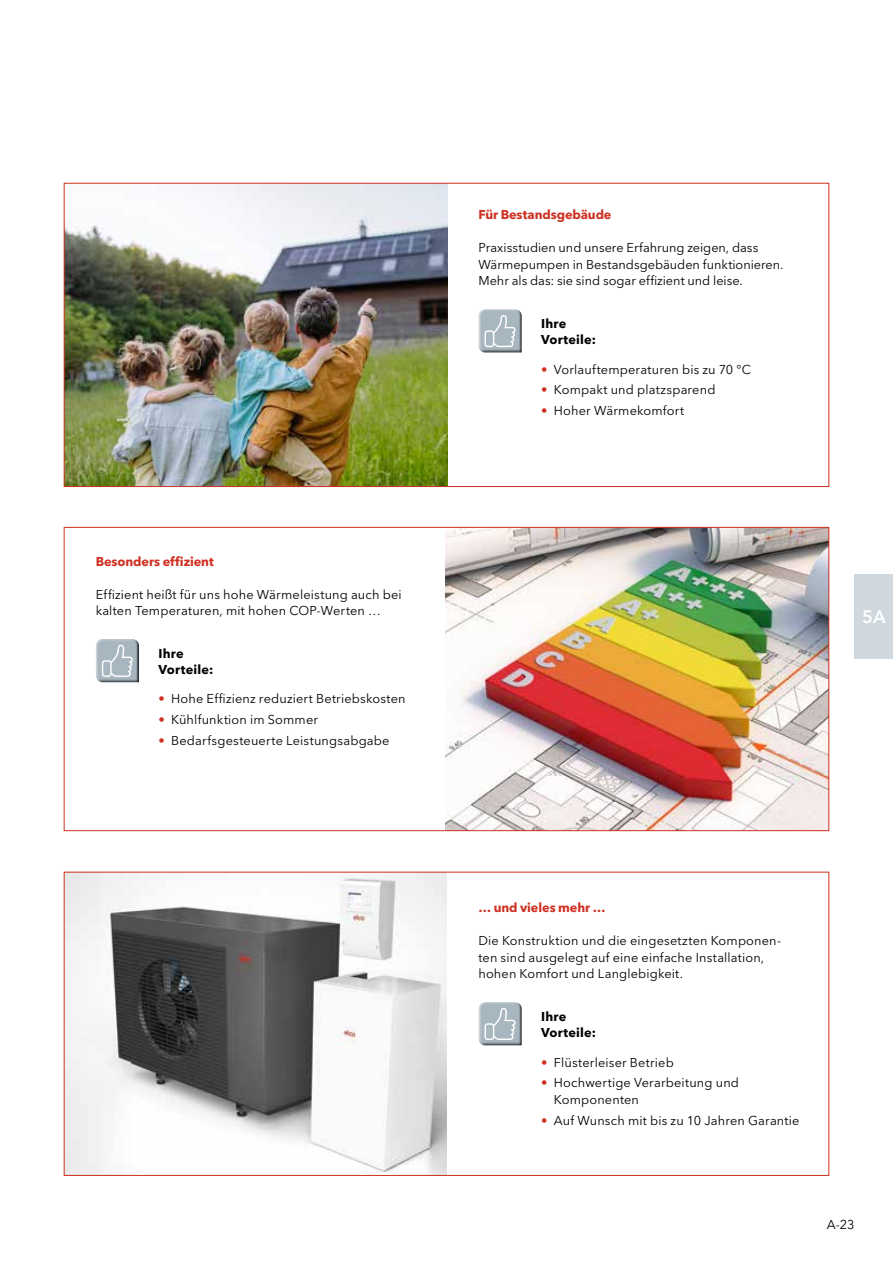
<style>
.page{position:relative;width:893px;height:1263px;background:#fff}
.page>*{position:absolute;margin:0;border:0;box-sizing:border-box;transform-origin:0 0}
.t1{font:600 18px "Avenir Next LT Pro";color:#fff}
.t2{font:12.75px/16.5px "Avenir Next LT Pro";letter-spacing:.01em;color:#000}
.t3{font:700 12.75px "Avenir Next LT Pro";letter-spacing:-.005em;color:#cf3022}
.t4{font:700 12.75px/16.5px "Avenir Next LT Pro";letter-spacing:.015em;color:#000}
.s1{color:#cf3022}
</style>
<div class="page">
<img style="left:66px;top:185px;width:381px;height:300px">
<img style="left:66px;top:874px;width:380px;height:300px">
<img style="left:446px;top:529px;width:381px;height:300px">
<div style="left:480px;top:308px;width:42px;height:45px;background:#000;opacity:.75"></div>
<svg style="left:478px;top:309px;width:44px;height:43px;background:#aebac1"></svg>
<div style="left:480px;top:1001px;width:42px;height:45px;background:#000;opacity:.75"></div>
<svg style="left:478px;top:1002px;width:44px;height:43px;background:#aeb9c1"></svg>
<div style="left:97px;top:638px;width:42px;height:45px;background:#000;opacity:.75"></div>
<svg style="left:96px;top:639px;width:43px;height:43px;background:#abb7be"></svg>
<div style="left:855px;top:574px;width:38px;height:85px;background:#ced8de"></div>
<p class="t3" style="left:96px;top:553px;width:120px">Besonders effizient</p>
<p class="t2" style="left:96px;top:586px;width:308px">Effizient heißt für uns hohe Wärmeleistung auch bei kalten Temperaturen, mit hohen COP-Werten …</p>
<p class="t4" style="left:158px;top:645px;width:56px">Ihre<br>Vorteile:</p>
<p class="t2" style="left:158px;top:691px;width:249px"><span class="s1">•</span> Hohe Effizienz reduziert Betriebskosten</p>
<p class="t2" style="left:158px;top:711px;width:161px"><span class="s1">•</span> Kühlfunktion im Sommer</p>
<p class="t2" style="left:158px;top:732px;width:233px"><span class="s1">•</span> Bedarfsgesteuerte Leistungsabgabe</p>
<p class="t3" style="left:478px;top:207px;width:135px">Für Bestandsgebäude</p>
<p class="t2" style="left:478px;top:239px;width:307px">Praxisstudien und unsere Erfahrung zeigen, dass<br>Wärmepumpen in Bestandsgebäuden funktionieren.<br>Mehr als das: sie sind sogar effizient und leise.</p>
<p class="t4" style="left:541px;top:315px;width:56px">Ihre<br>Vorteile:</p>
<p class="t2" style="left:541px;top:361px;width:211px"><span class="s1">•</span> Vorlauftemperaturen bis zu 70 °C</p>
<p class="t2" style="left:541px;top:382px;width:176px"><span class="s1">•</span> Kompakt und platzsparend</p>
<p class="t2" style="left:541px;top:402px;width:145px"><span class="s1">•</span> Hoher Wärmekomfort</p>
<h1 class="t1" style="left:862px;top:606px;width:25px">5A</h1>
<p class="t3" style="left:478px;top:900px;width:129px">… und vieles mehr …</p>
<p class="t2" style="left:478px;top:932px;width:304px">Die Konstruktion und die eingesetzten Komponen&shy;ten sind ausgelegt auf eine einfache Installation, hohen Komfort und Langlebigkeit.</p>
<p class="t4" style="left:541px;top:1008px;width:56px">Ihre<br>Vorteile:</p>
<p class="t2" style="left:541px;top:1054px;width:134px"><span class="s1">•</span> Flüsterleiser Betrieb</p>
<p class="t2" style="left:554px;top:1074px;width:187px;text-indent:-13px"><span class="s1">•</span> Hochwertige Verarbeitung und<br>Komponenten</p>
<p class="t2" style="left:541px;top:1112px;width:260px"><span class="s1">•</span> Auf Wunsch mit bis zu 10 Jahren Garantie</p>
<p class="t2" style="left:827px;top:1217px;width:29px">A-23</p>
</div>
